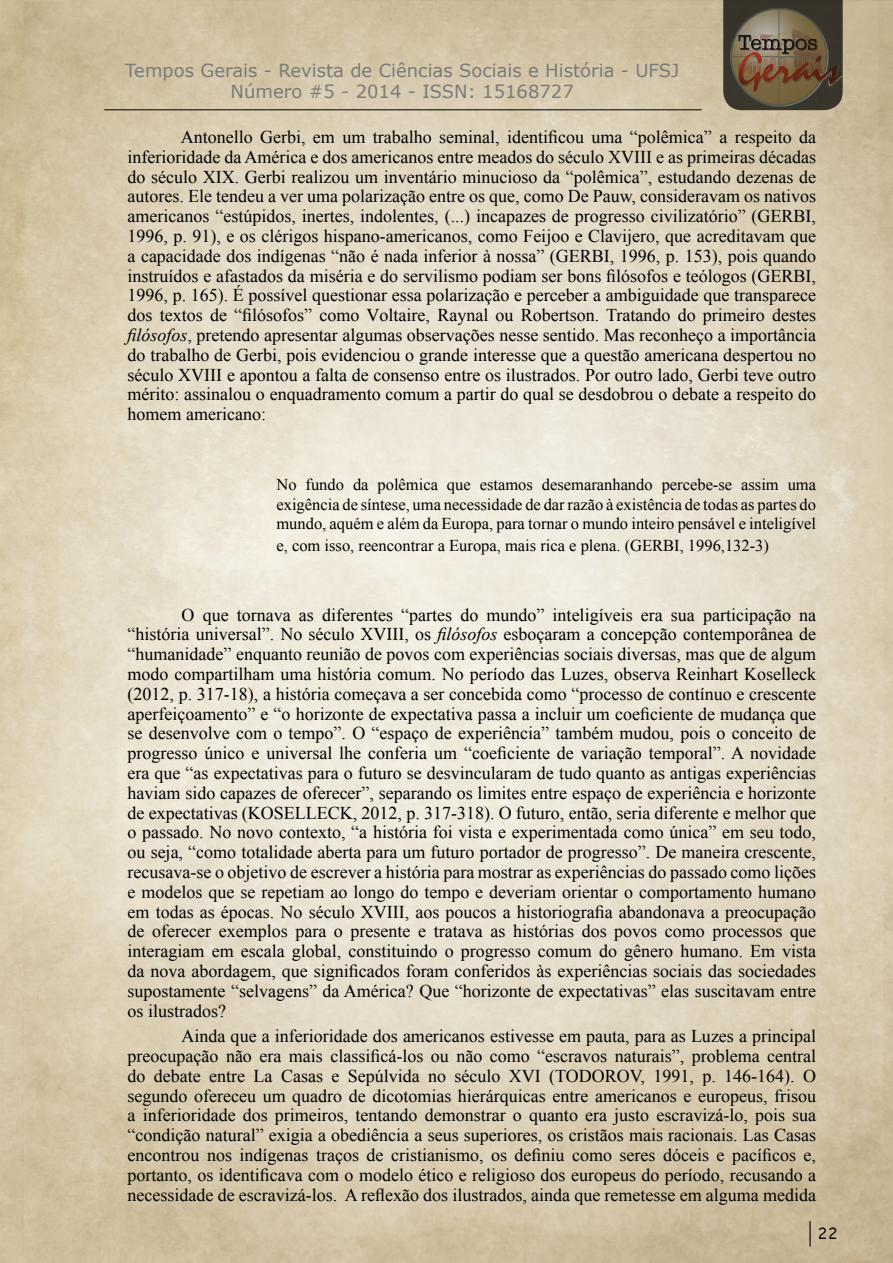
<style>
.page{position:relative;width:893px;height:1263px;background:#fff}
.page>*{position:absolute;margin:0;border:0;box-sizing:border-box;transform-origin:0 0}
.t1{font:18px/19.8px "Times New Roman";color:#000;text-align:justify}
.t2{font:18px/21.6px "Verdana";color:#7a7a7a;text-align:center}
.t3{font:18px "Raavi";color:#000}
.t4{font:16.5px/19.8px "Times New Roman";color:#000;text-align:justify}
.s1{font-style:italic}
</style>
<div class="page">
<img style="left:0;top:0;width:893px;height:1263px">
<hr style="left:104px;top:109px;width:598px;height:1px;background:#000">
<svg style="left:723px;top:0;width:120px;height:110px"></svg>
<img style="left:724px;top:4px;width:169px;height:106px">
<hr style="left:809px;top:1221px;width:2px;height:25px;background:#000">
<p class="t2" style="left:125px;top:59px;width:556px">Tempos Gerais - Revista de Ciências Sociais e História - UFSJ<br>Número #5 - 2014 - ISSN: 15168727</p>
<p class="t1" style="left:128px;top:126px;width:690px;text-indent:53px">Antonello Gerbi, em um trabalho seminal, identificou uma “polêmica” a respeito da inferioridade da América e dos americanos entre meados do século XVIII e as primeiras décadas do século XIX. Gerbi realizou um inventário minucioso da “polêmica”, estudando dezenas de autores. Ele tendeu a ver uma polarização entre os que, como De Pauw, consideravam os nativos americanos “estúpidos, inertes, indolentes, (...) incapazes de progresso civilizatório” (GERBI, 1996, p. 91), e os clérigos hispano-americanos, como Feijoo e Clavijero, que acreditavam que a capacidade dos indígenas “não é nada inferior à nossa” (GERBI, 1996, p. 153), pois quando instruídos e afastados da miséria e do servilismo podiam ser bons filósofos e teólogos (GERBI, 1996, p. 165). É possível questionar essa polarização e perceber a ambiguidade que transparece dos textos de “filósofos” como Voltaire, Raynal ou Robertson. Tratando do primeiro destes <span class="s1">filósofos</span>, pretendo apresentar algumas observações nesse sentido. Mas reconheço a importância do trabalho de Gerbi, pois evidenciou o grande interesse que a questão americana despertou no século XVIII e apontou a falta de consenso entre os ilustrados. Por outro lado, Gerbi teve outro mérito: assinalou o enquadramento comum a partir do qual se desdobrou o debate a respeito do homem americano:</p>
<p class="t4" style="left:276px;top:474px;width:541px">No fundo da polêmica que estamos desemaranhando percebe-se assim uma exigência de síntese, uma necessidade de dar razão à existência de todas as partes do mundo, aquém e além da Europa, para tornar o mundo inteiro pensável e inteligível</p>
<p class="t4" style="left:276px;top:535px;width:494px">e, com isso, reencontrar a Europa, mais rica e plena. (GERBI, 1996,132-3)</p>
<p class="t1" style="left:128px;top:604px;width:690px;text-indent:54px">O que tornava as diferentes “partes do mundo” inteligíveis era sua participação na “história universal”. No século XVIII, os <span class="s1">filósofos</span> esboçaram a concepção contemporânea de “humanidade” enquanto reunião de povos com experiências sociais diversas, mas que de algum modo compartilham uma história comum. No período das Luzes, observa Reinhart Koselleck (2012, p. 317-18), a história começava a ser concebida como “processo de contínuo e crescente aperfeiçoamento” e “o horizonte de expectativa passa a incluir um coeficiente de mudança que se desenvolve com o tempo”. O “espaço de experiência” também mudou, pois o conceito de progresso único e universal lhe conferia um “coeficiente de variação temporal”. A novidade era que “as expectativas para o futuro se desvincularam de tudo quanto as antigas experiências haviam sido capazes de oferecer”, separando os limites entre espaço de experiência e horizonte de expectativas (KOSELLECK, 2012, p. 317-318). O futuro, então, seria diferente e melhor que o passado. No novo contexto, “a história foi vista e experimentada como única” em seu todo, ou seja, “como totalidade aberta para um futuro portador de progresso”. De maneira crescente, recusava-se o objetivo de escrever a história para mostrar as experiências do passado como lições e modelos que se repetiam ao longo do tempo e deveriam orientar o comportamento humano em todas as épocas. No século XVIII, aos poucos a historiografia abandonava a preocupação de oferecer exemplos para o presente e tratava as histórias dos povos como processos que interagiam em escala global, constituindo o progresso comum do gênero humano. Em vista da nova abordagem, que significados foram conferidos às experiências sociais das sociedades supostamente “selvagens” da América? Que “horizonte de expectativas” elas suscitavam entre os ilustrados?</p>
<p class="t1" style="left:128px;top:1026px;width:690px;text-indent:54px">Ainda que a inferioridade dos americanos estivesse em pauta, para as Luzes a principal preocupação não era mais classificá-los ou não como “escravos naturais”, problema central do debate entre La Casas e Sepúlvida no século XVI (TODOROV, 1991, p. 146-164). O segundo ofereceu um quadro de dicotomias hierárquicas entre americanos e europeus, frisou a inferioridade dos primeiros, tentando demonstrar o quanto era justo escravizá-lo, pois sua “condição natural” exigia a obediência a seus superiores, os cristãos mais racionais. Las Casas encontrou nos indígenas traços de cristianismo, os definiu como seres dóceis e pacíficos e, portanto, os identificava com o modelo ético e religioso dos europeus do período, recusando a necessidade de escravizá-los. A reflexão dos ilustrados, ainda que remetesse em alguma medida</p>
<p class="t3" style="left:817px;top:1222px;width:22px">22</p>
</div>
